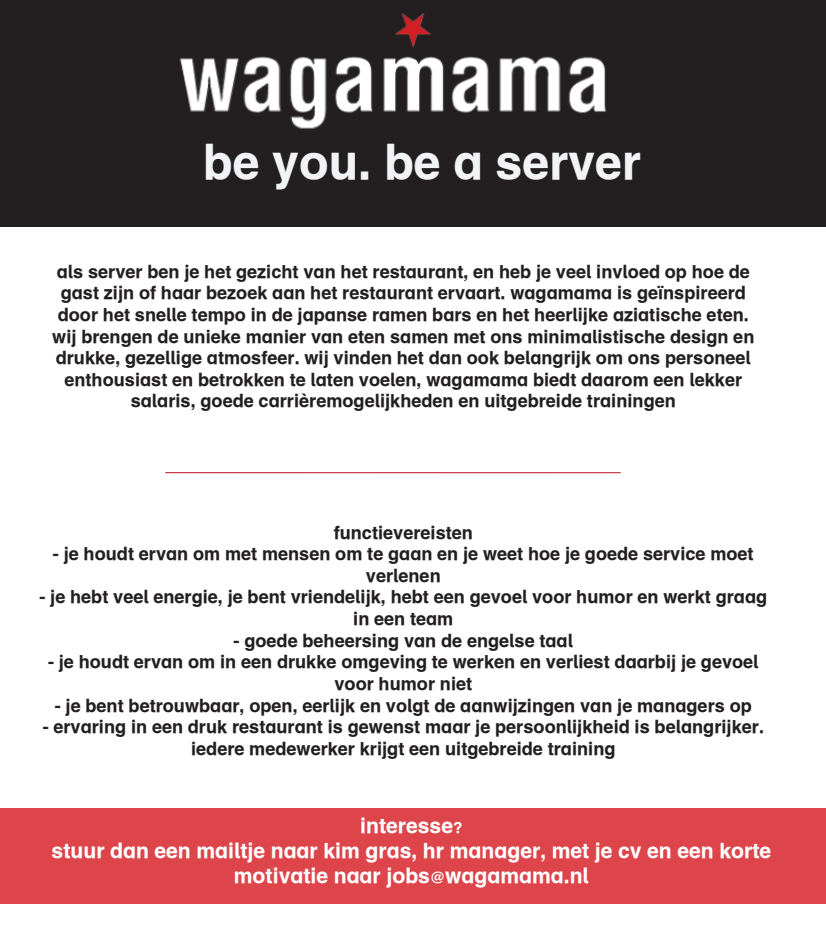
<style>
.page{position:relative;width:826px;height:944px;background:#fff}
.page>*{position:absolute;margin:0;border:0;box-sizing:border-box;transform-origin:0 0}
.t1{font:700 48px "Wagamama";color:#f2f3f4}
.t2{font:700 21px/25.2px "Wagamama";color:#fff;text-align:center}
.t3{font:700 18px/21.6px "Wagamama";color:#231f20;text-align:center}
</style>
<div class="page">
<div style="left:0;top:0;width:825px;height:226px;background:#231f20"></div>
<img style="left:133px;top:0;width:520px;height:227px">
<hr style="left:165px;top:472px;width:455px;height:1px;background:#be1d2c">
<div style="left:0;top:808px;width:825px;height:95px;background:#dd454b"></div>
<h1 class="t1" style="left:203px;top:133px;width:439px">be you. be a server</h1>
<p class="t3" style="left:52px;top:260px;width:703px">als server ben je het gezicht van het restaurant, en heb je veel invloed op hoe de gast zijn of haar bezoek aan het restaurant ervaart. wagamama is geïnspireerd door het snelle tempo in de japanse ramen bars en het heerlijke aziatische eten. wij brengen de unieke manier van eten samen met ons minimalistische design en drukke, gezellige atmosfeer. wij vinden het dan ook belangrijk om ons personeel enthousiast en betrokken te laten voelen, wagamama biedt daarom een lekker salaris, goede carrièremogelijkheden en uitgebreide trainingen</p>
<p class="t3" style="left:333px;top:521px;width:141px">functievereisten</p>
<p class="t3" style="left:53px;top:543px;width:702px">- je houdt ervan om met mensen om te gaan en je weet hoe je goede service moet verlenen</p>
<p class="t3" style="left:39px;top:586px;width:729px">- je hebt veel energie, je bent vriendelijk, hebt een gevoel voor humor en werkt graag in een team</p>
<p class="t3" style="left:233px;top:629px;width:341px">- goede beheersing van de engelse taal</p>
<p class="t3" style="left:48px;top:651px;width:711px">- je houdt ervan om in een drukke omgeving te werken en verliest daarbij je gevoel voor humor niet</p>
<p class="t3" style="left:55px;top:694px;width:698px">- je bent betrouwbaar, open, eerlijk en volgt de aanwijzingen van je managers op</p>
<p class="t3" style="left:43px;top:715px;width:722px">- ervaring in een druk restaurant is gewenst maar je persoonlijkheid is belangrijker. iedere medewerker krijgt een uitgebreide training</p>
<p class="t2" style="left:51px;top:812px;width:720px">interesse?<br>stuur dan een mailtje naar kim gras, hr manager, met je cv en een korte motivatie naar jobs@wagamama.nl</p>
</div>
